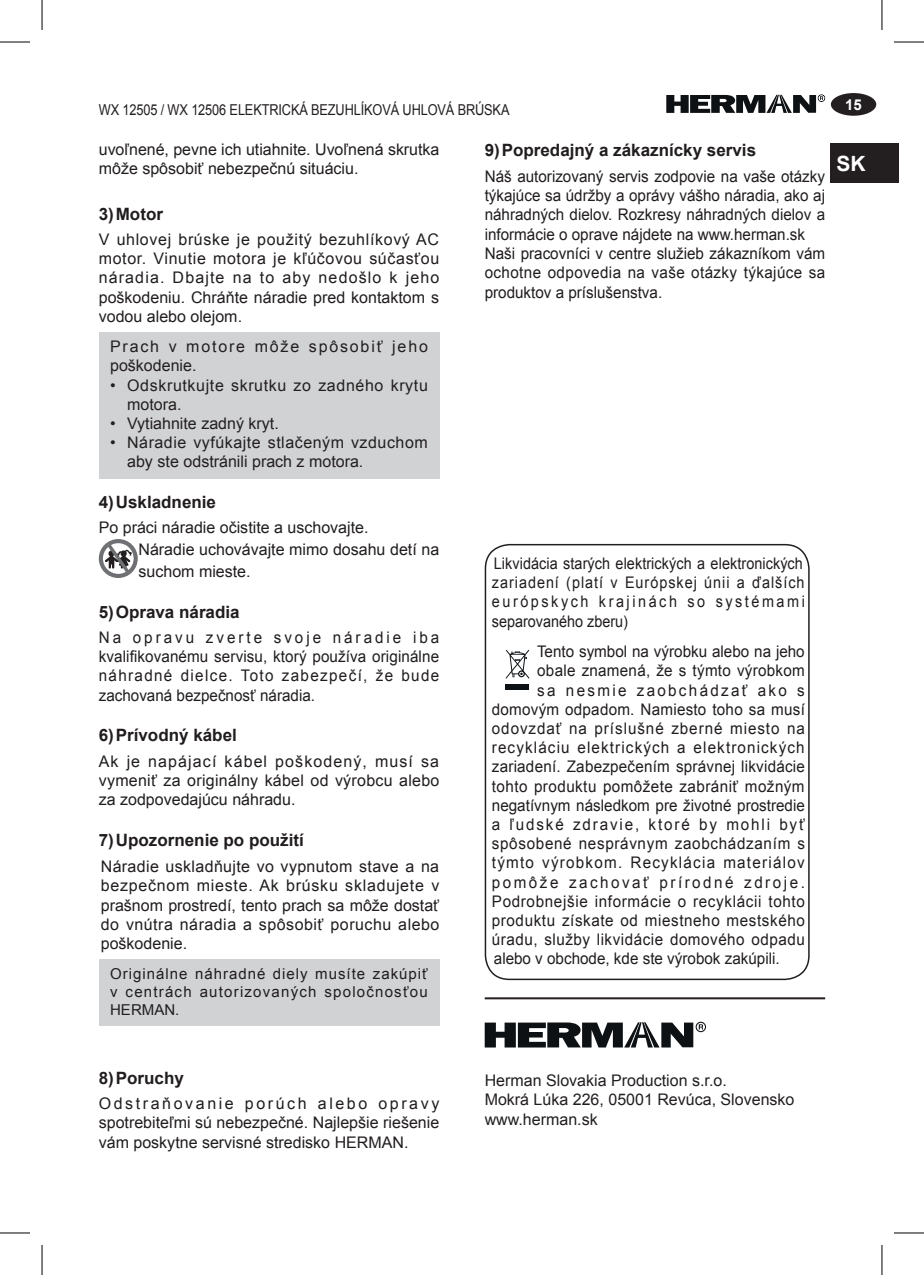
<style>
.page{position:relative;width:924px;height:1275px;background:#fff}
.page>*{position:absolute;margin:0;border:0;box-sizing:border-box;transform-origin:0 0}
.t1{font:700 21px "Arial";color:#fff}
.t2{font:700 17px "Arial";color:#211d1e}
.t3{font:16px/19.2px "Arial";letter-spacing:.005em;color:#211d1e;text-align:justify}
.t4{font:16px/19.2px "Arial";letter-spacing:.005em;color:#211d1e;text-align:justify;scale:.95 1}
.t5{font:16px/19.2px "Arial";letter-spacing:.07em;color:#211d1e;scale:.9 1}
.t6{font:16px/19.6px "Arial";color:#231f20}
.t7{font:16px "Arial";letter-spacing:.045em;color:#211d1e;scale:.95 1}
.t8{font:16px/19.2px "Arial";letter-spacing:.035em;color:#231f20}
.t9{font:16px/19.2px "Arial";letter-spacing:.04em;color:#231f20}
.t10{font:16px/19.2px "Arial";letter-spacing:.115em;color:#231f20}
.t11{font:16px "Arial";letter-spacing:.075em;color:#211d1e;scale:.95 1}
.t12{font:16px "Arial";letter-spacing:.035em;color:#211d1e;scale:.95 1}
.t13{font:16px "Arial";letter-spacing:.03em;color:#211d1e;scale:.95 1}
.t14{font:16px "Arial";letter-spacing:.04em;color:#211d1e;scale:.95 1}
.t15{font:16px "Arial";letter-spacing:.08em;color:#211d1e;scale:.95 1}
.t16{font:16px "Arial";letter-spacing:.06em;color:#211d1e;scale:.95 1}
.t17{font:16px "Arial";letter-spacing:.12em;color:#211d1e;scale:.95 1}
.t18{font:16px "Arial";letter-spacing:.165em;color:#211d1e;scale:.95 1}
.t19{font:16px "Arial";letter-spacing:.15em;color:#211d1e;scale:.95 1}
.t20{font:15px/18px "Arial";letter-spacing:.08em;color:#211d1e;text-align:justify}
.t21{font:15px "Arial";letter-spacing:-.01em;color:#231f20;scale:.85 1}
.t22{font:700 15px "Arial";color:#fff}
</style>
<div class="page">
<div style="left:830px;top:143px;width:68px;height:40px;background:#231f20"></div>
<div style="left:830px;top:93px;width:45px;height:23px;background:#231f20;border-radius:50%"></div>
<svg style="left:666px;top:94px;width:158px;height:19px"></svg>
<div style="left:99px;top:332px;width:340px;height:146px;background:#d1d2d4"></div>
<svg style="left:99px;top:539px;width:39px;height:39px"></svg>
<div style="left:99px;top:959px;width:340px;height:66px;background:#d1d2d4"></div>
<div style="left:505px;top:684px;width:24px;height:5px;background:#0d1114"></div>
<svg style="left:505px;top:650px;width:24px;height:28px"></svg>
<div style="left:484px;top:544px;width:325px;height:436px;border:2px solid #231f20;border-radius:24px"></div>
<hr style="left:484px;top:997px;width:340px;height:2px;background:#231f20">
<svg style="left:484px;top:1021px;width:221px;height:26px"></svg>
<hr style="left:0;top:42px;width:30px;height:1px;background:#000">
<hr style="left:893px;top:42px;width:30px;height:1px;background:#000">
<hr style="left:0;top:1232px;width:30px;height:1px;background:#000">
<hr style="left:893px;top:1232px;width:30px;height:1px;background:#000">
<hr style="left:42px;top:0;width:1px;height:30px;background:#000">
<hr style="left:42px;top:1245px;width:1px;height:30px;background:#000">
<hr style="left:881px;top:0;width:1px;height:30px;background:#000">
<hr style="left:881px;top:1245px;width:1px;height:30px;background:#000">
<p class="t21" style="left:99px;top:100px;width:484px">WX 12505 / WX 12506 ELEKTRICKÁ BEZUHLÍKOVÁ UHLOVÁ BRÚSKA</p>
<p class="t22" style="left:844px;top:94px;width:18px">15</p>
<p class="t3" style="left:99px;top:140px;width:342px">uvoľnené, pevne ich utiahnite. Uvoľnená skrutka môže spôsobiť nebezpečnú situáciu.</p>
<p class="t2" style="left:99px;top:202px;width:66px">3)Motor</p>
<p class="t3" style="left:99px;top:230px;width:342px">V uhlovej brúske je použitý bezuhlíkový AC motor. Vinutie motora je kľúčovou súčasťou náradia. Dbajte na to aby nedošlo k jeho poškodeniu. Chráňte náradie pred kontaktom s vodou alebo olejom.</p>
<p class="t10" style="left:110px;top:337px;width:319px">Prach v motore môže spôsobiť jeho poškodenie.</p>
<p class="t9" style="left:127px;top:375px;width:302px;text-indent:-17px">• Odskrutkujte skrutku zo zadného krytu motora.</p>
<p class="t6" style="left:110px;top:414px;width:170px">• Vytiahnite zadný kryt.</p>
<p class="t8" style="left:127px;top:433px;width:302px;text-indent:-17px">• Náradie vyfúkajte stlačeným vzduchom aby ste odstránili prach z motora.</p>
<p class="t2" style="left:99px;top:491px;width:119px">4)Uskladnenie</p>
<p class="t3" style="left:138px;top:517px;width:302px;line-height:22px;text-align:left;text-indent:-40px">Po práci náradie očistite a uschovajte.<br>Náradie uchovávajte mimo dosahu detí na suchom mieste.</p>
<p class="t2" style="left:99px;top:600px;width:142px">5)Oprava náradia</p>
<p class="t4" style="left:99px;top:628px;width:360px">Na opravu zverte svoje náradie iba kvalifikovanému servisu, ktorý používa originálne náhradné dielce. Toto zabezpečí, že bude zachovaná bezpečnosť náradia.</p>
<p class="t2" style="left:99px;top:724px;width:139px">6)Prívodný kábel</p>
<p class="t3" style="left:99px;top:751px;width:342px">Ak je napájací kábel poškodený, musí sa vymeniť za originálny kábel od výrobcu alebo za zodpovedajúcu náhradu.</p>
<p class="t2" style="left:99px;top:828px;width:206px">7)Upozornenie po použití</p>
<p class="t3" style="left:101px;top:857px;width:340px">Náradie uskladňujte vo vypnutom stave a na bezpečnom mieste. Ak brúsku skladujete v prašnom prostredí, tento prach sa môže dostať do vnútra náradia a spôsobiť poruchu alebo poškodenie.</p>
<p class="t20" style="left:110px;top:964px;width:319px">Originálne náhradné diely musíte zakúpiť v centrách autorizovaných spoločnosťou HERMAN.</p>
<p class="t2" style="left:484px;top:139px;width:273px">9)Popredajný a zákaznícky servis</p>
<p class="t4" style="left:484px;top:167px;width:360px;text-align:left">Náš autorizovaný servis zodpovie na vaše otázky týkajúce sa údržby a oprávy vášho náradia, ako aj náhradných dielov. Rozkresy náhradných dielov a informácie o oprave nájdete na www.herman.sk Naši pracovníci v centre služieb zákazníkom vám ochotne odpovedia na vaše otázky týkajúce sa produktov a príslušenstva.</p>
<h1 class="t1" style="left:836px;top:149px;width:31px">SK</h1>
<p class="t5" style="left:491px;top:554px;width:349px">Likvidácia starých elektrických a elektronických zariadení (platí v Európskej únii a ďalších európskych krajinách so systémami separovaného zberu)</p>
<p class="t4" style="left:536px;top:642px;width:283px">Tento symbol na výrobku alebo na jeho</p>
<p class="t4" style="left:537px;top:661px;width:283px">obale znamená, že s týmto výrobkom</p>
<p class="t19" style="left:537px;top:679px;width:283px">sa nesmie zaobchádzať ako s</p>
<p class="t4" style="left:491px;top:699px;width:331px">domovým odpadom. Namiesto toho sa musí</p>
<p class="t16" style="left:491px;top:718px;width:331px">odovzdať na príslušné zberné miesto na</p>
<p class="t11" style="left:491px;top:737px;width:330px">recykláciu elektrických a elektronických</p>
<p class="t4" style="left:491px;top:757px;width:331px">zariadení. Zabezpečením správnej likvidácie</p>
<p class="t13" style="left:491px;top:775px;width:330px">tohto produktu pomôžete zabrániť možným</p>
<p class="t4" style="left:491px;top:795px;width:331px">negatívnym následkom pre životné prostredie</p>
<p class="t17" style="left:491px;top:814px;width:331px">a ľudské zdravie, ktoré by mohli byť</p>
<p class="t7" style="left:491px;top:833px;width:331px">spôsobené nesprávnym zaobchádzaním s</p>
<p class="t15" style="left:491px;top:852px;width:331px">týmto výrobkom. Recyklácia materiálov</p>
<p class="t18" style="left:491px;top:871px;width:331px">pomôže zachovať prírodné zdroje.</p>
<p class="t7" style="left:491px;top:890px;width:331px">Podrobnejšie informácie o recyklácii tohto</p>
<p class="t14" style="left:491px;top:910px;width:331px">produktu získate od miestneho mestského</p>
<p class="t12" style="left:491px;top:929px;width:331px">úradu, služby likvidácie domového odpadu</p>
<p class="t4" style="left:493px;top:949px;width:302px">alebo v obchode, kde ste výrobok zakúpili.</p>
<p class="t2" style="left:99px;top:1066px;width:87px">8)Poruchy</p>
<p class="t3" style="left:99px;top:1094px;width:342px">Odstraňovanie porúch alebo opravy spotrebiteľmi sú nebezpečné. Najlepšie riešenie vám poskytne servisné stredisko HERMAN.</p>
<p class="t6" style="left:484px;top:1070px;width:311px">Herman Slovakia Production s.r.o.<br>Mokrá Lúka 226, 05001 Revúca, Slovensko www.herman.sk</p>
</div>
